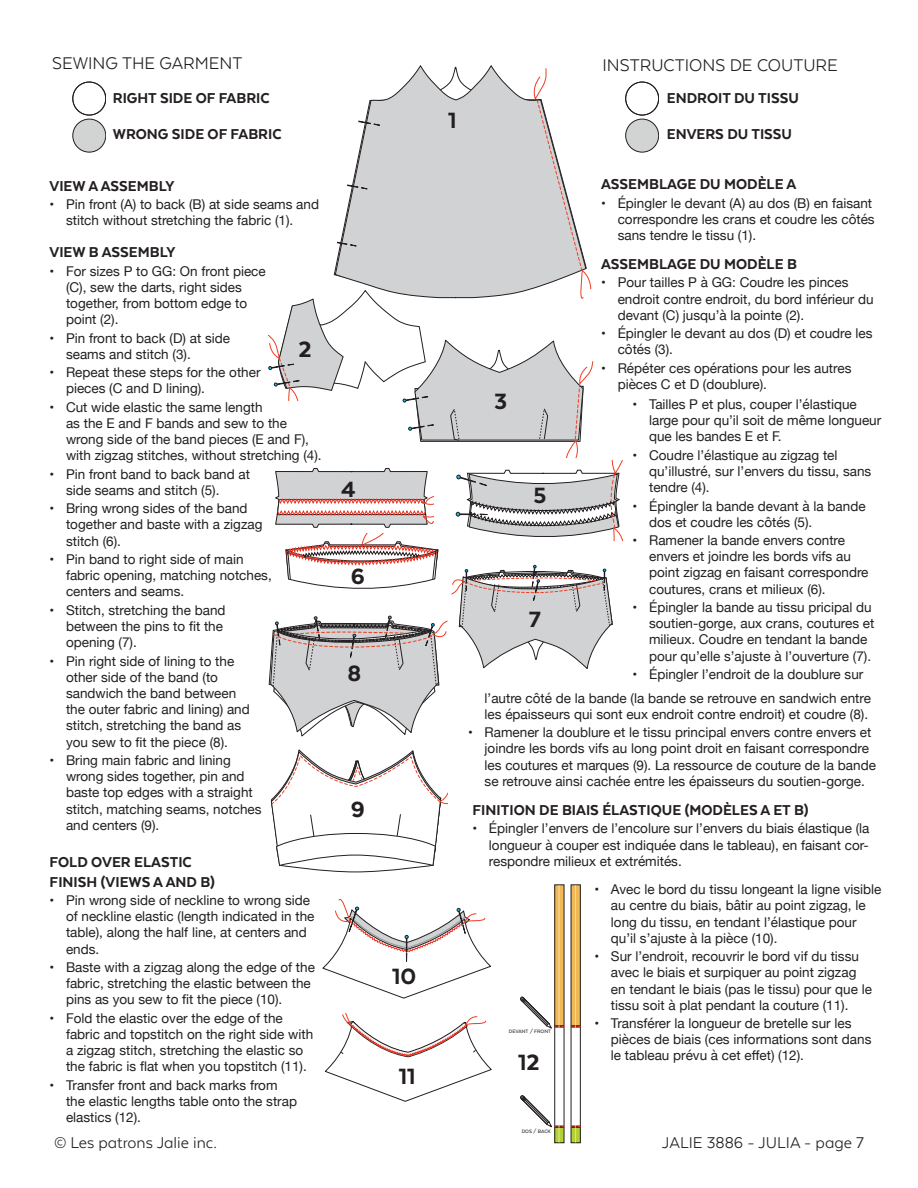
<style>
.page{position:relative;width:918px;height:1188px;background:#fff}
.page>*{position:absolute;margin:0;border:0;box-sizing:border-box;transform-origin:0 0}
.t1{font:800 25.5px "Texta";color:#231f20}
.t2{font:19.5px "Texta Alt";color:#231f20}
.t3{font:18px "Texta Alt";color:#231f20}
.t4{font:800 16.5px/19.8px "Texta";color:#231f20}
.t5{font:800 16.5px/36px "Texta Alt";color:#231f20}
.t6{font:13.5px/16.2px "Helvetica Neue";color:#231f20}
.t7{font:700 5.7px "Texta";color:#3f3f40}
</style>
<div class="page">
<svg style="left:268px;top:68px;width:358px;height:669px"></svg>
<svg style="left:270px;top:749px;width:178px;height:124px"></svg>
<svg style="left:322px;top:899px;width:169px;height:100px"></svg>
<svg style="left:324px;top:1014px;width:168px;height:88px"></svg>
<svg style="left:520px;top:884px;width:61px;height:259px"></svg>
<hr style="left:575px;top:885px;width:1px;height:258px;background:#fff">
<div style="left:73px;top:82px;width:33px;height:33px;border:1px solid #231f20;border-radius:50%"></div>
<div style="left:73px;top:119px;width:33px;height:33px;background:#d2d3d3;border-radius:50%"></div>
<div style="left:73px;top:119px;width:33px;height:33px;border:1px solid #231f20;border-radius:50%"></div>
<div style="left:626px;top:82px;width:33px;height:33px;border:1px solid #231f20;border-radius:50%"></div>
<div style="left:626px;top:119px;width:33px;height:33px;background:#d2d3d3;border-radius:50%"></div>
<div style="left:626px;top:119px;width:33px;height:33px;border:1px solid #231f20;border-radius:50%"></div>
<p class="t2" style="left:52px;top:53px;width:192px">SEWING THE GARMENT</p>
<p class="t2" style="left:602px;top:55px;width:237px">INSTRUCTIONS DE COUTURE</p>
<p class="t5" style="left:113px;top:80px;width:170px">RIGHT SIDE OF FABRIC<br>WRONG SIDE OF FABRIC</p>
<p class="t5" style="left:667px;top:80px;width:134px">ENDROIT DU TISSU<br>ENVERS DU TISSU</p>
<p class="t1" style="left:448px;top:107px;width:10px">1</p>
<p class="t4" style="left:50px;top:176px;width:126px">VIEW A ASSEMBLY</p>
<p class="t6" style="left:66px;top:197px;width:255px;text-indent:-16px">• Pin front (A) to back (B) at side seams and stitch without stretching the fabric (1).</p>
<p class="t4" style="left:50px;top:242px;width:127px">VIEW B ASSEMBLY</p>
<p class="t6" style="left:66px;top:264px;width:201px;text-indent:-16px">• For sizes P to GG: On front piece (C), sew the darts, right sides together, from bottom edge to point (2).</p>
<p class="t6" style="left:66px;top:331px;width:166px;text-indent:-16px">• Pin front to back (D) at side seams and stitch (3).</p>
<p class="t6" style="left:66px;top:365px;width:196px;text-indent:-16px">• Repeat these steps for the other pieces (C and D lining).</p>
<p class="t6" style="left:66px;top:400px;width:257px;text-indent:-16px">• Cut wide elastic the same length<br>as the E and F bands and sew to the wrong side of the band pieces (E and F), with zigzag stitches, without stretching (4).</p>
<p class="t6" style="left:66px;top:467px;width:186px;text-indent:-16px">• Pin front band to back band at side seams and stitch (5).</p>
<p class="t6" style="left:66px;top:501px;width:198px;text-indent:-16px">• Bring wrong sides of the band together and baste with a zigzag stitch (6).</p>
<p class="t6" style="left:66px;top:552px;width:207px;text-indent:-16px">• Pin band to right side of main fabric opening, matching notches, centers and seams.</p>
<p class="t6" style="left:66px;top:603px;width:161px;text-indent:-16px">• Stitch, stretching the band between the pins to fit the opening (7).</p>
<p class="t6" style="left:66px;top:653px;width:185px;text-indent:-16px">• Pin right side of lining to the other side of the band (to sandwich the band between the outer fabric and lining) and stitch, stretching the band as you sew to fit the piece (8).</p>
<p class="t6" style="left:66px;top:753px;width:197px;text-indent:-16px">• Bring main fabric and lining wrong sides together, pin and baste top edges with a straight stitch, matching seams, notches and centers (9).</p>
<p class="t4" style="left:50px;top:852px;width:167px">FOLD OVER ELASTIC<br>FINISH (VIEWS A AND B)</p>
<p class="t6" style="left:66px;top:893px;width:250px;text-indent:-16px">• Pin wrong side of neckline to wrong side of neckline elastic (length indicated in the table), along the half line, at centers and ends.</p>
<p class="t6" style="left:66px;top:960px;width:250px;text-indent:-16px">• Baste with a zigzag along the edge of the fabric, stretching the elastic between the pins as you sew to fit the piece (10).</p>
<p class="t6" style="left:66px;top:1011px;width:249px;text-indent:-16px">• Fold the elastic over the edge of the fabric and topstitch on the right side with a zigzag stitch, stretching the elastic so the fabric is flat when you topstitch (11).</p>
<p class="t6" style="left:66px;top:1078px;width:233px;text-indent:-16px">• Transfer front and back marks from the elastic lengths table onto the strap elastics (12).</p>
<p class="t1" style="left:299px;top:337px;width:15px">2</p>
<p class="t1" style="left:341px;top:476px;width:16px">4</p>
<p class="t1" style="left:351px;top:563px;width:16px">6</p>
<p class="t1" style="left:348px;top:660px;width:15px">8</p>
<p class="t1" style="left:351px;top:796px;width:16px">9</p>
<p class="t1" style="left:392px;top:963px;width:26px">10</p>
<p class="t1" style="left:399px;top:1063px;width:18px">11</p>
<p class="t1" style="left:494px;top:388px;width:15px">3</p>
<p class="t1" style="left:534px;top:483px;width:14px">5</p>
<p class="t1" style="left:529px;top:606px;width:14px">7</p>
<p class="t4" style="left:601px;top:174px;width:197px">ASSEMBLAGE DU MODÈLE A</p>
<p class="t6" style="left:618px;top:196px;width:259px;text-indent:-16px">• Épingler le devant (A) au dos (B) en faisant correspondre les crans et coudre les côtés sans tendre le tissu (1).</p>
<p class="t4" style="left:601px;top:254px;width:197px">ASSEMBLAGE DU MODÈLE B</p>
<p class="t6" style="left:618px;top:275px;width:258px;text-indent:-16px">• Pour tailles P à GG: Coudre les pinces endroit contre endroit, du bord inférieur du devant (C) jusqu’à la pointe (2).</p>
<p class="t6" style="left:618px;top:326px;width:256px;text-indent:-16px">• Épingler le devant au dos (D) et coudre les côtés (3).</p>
<p class="t6" style="left:618px;top:361px;width:235px;text-indent:-16px">• Répéter ces opérations pour les autres pièces C et D (doublure).</p>
<p class="t6" style="left:649px;top:397px;width:234px;text-indent:-16px">• Tailles P et plus, couper l’élastique large pour qu’il soit de même longueur que les bandes E et F.</p>
<p class="t6" style="left:649px;top:448px;width:224px;text-indent:-16px">• Coudre l’élastique au zigzag tel qu’illustré, sur l’envers du tissu, sans tendre (4).</p>
<p class="t6" style="left:649px;top:498px;width:218px;text-indent:-16px">• Épingler la bande devant à la bande dos et coudre les côtés (5).</p>
<p class="t6" style="left:649px;top:533px;width:221px;text-indent:-16px">• Ramener la bande envers contre envers et joindre les bords vifs au point zigzag en faisant correspondre coutures, crans et milieux (6).</p>
<p class="t6" style="left:649px;top:600px;width:227px;text-indent:-16px">• Épingler la bande au tissu pricipal du soutien-gorge, aux crans, coutures et milieux. Coudre en tendant la bande pour qu’elle s’ajuste à l’ouverture (7).</p>
<p class="t6" style="left:633px;top:667px;width:232px">• Épingler l’endroit de la doublure sur</p>
<p class="t6" style="left:485px;top:691px;width:388px">l’autre côté de la bande (la bande se retrouve en sandwich entre les épaisseurs qui sont eux endroit contre endroit) et coudre (8).</p>
<p class="t6" style="left:485px;top:725px;width:393px;text-indent:-16px">• Ramener la doublure et le tissu principal envers contre envers et joindre les bords vifs au long point droit en faisant correspondre les coutures et marques (9). La ressource de couture de la bande se retrouve ainsi cachée entre les épaisseurs du soutien-gorge.</p>
<p class="t4" style="left:472px;top:800px;width:337px">FINITION DE BIAIS ÉLASTIQUE (MODÈLES A ET B)</p>
<p class="t6" style="left:489px;top:821px;width:382px;text-align:justify;text-indent:-16px">• Épingler l’envers de l’encolure sur l’envers du biais élastique (la longueur à couper est indiquée dans le tableau), en faisant cor&shy;respondre milieux et extrémités.</p>
<p class="t7" style="left:509px;top:1028px;width:44px">DEVANT / FRONT</p>
<p class="t1" style="left:518px;top:1049px;width:23px">12</p>
<p class="t7" style="left:522px;top:1128px;width:31px">DOS / BACK</p>
<p class="t6" style="left:611px;top:882px;width:272px;text-indent:-16px">• Avec le bord du tissu longeant la ligne visible au centre du biais, bâtir au point zigzag, le long du tissu, en tendant l’élastique pour qu’il s’ajuste à la pièce (10).</p>
<p class="t6" style="left:611px;top:949px;width:263px;text-indent:-16px">• Sur l’endroit, recouvrir le bord vif du tissu avec le biais et surpiquer au point zigzag en tendant le biais (pas le tissu) pour que le tissu soit à plat pendant la couture (11).</p>
<p class="t6" style="left:611px;top:1016px;width:262px;text-indent:-16px">• Transférer la longueur de bretelle sur les pièces de biais (ces informations sont dans le tableau prévu à cet effet) (12).</p>
<h3 class="t3" style="left:54px;top:1133px;width:164px">© Les patrons Jalie inc.</h3>
<h3 class="t3" style="left:662px;top:1133px;width:204px">JALIE 3886 - JULIA - page 7</h3>
</div>
